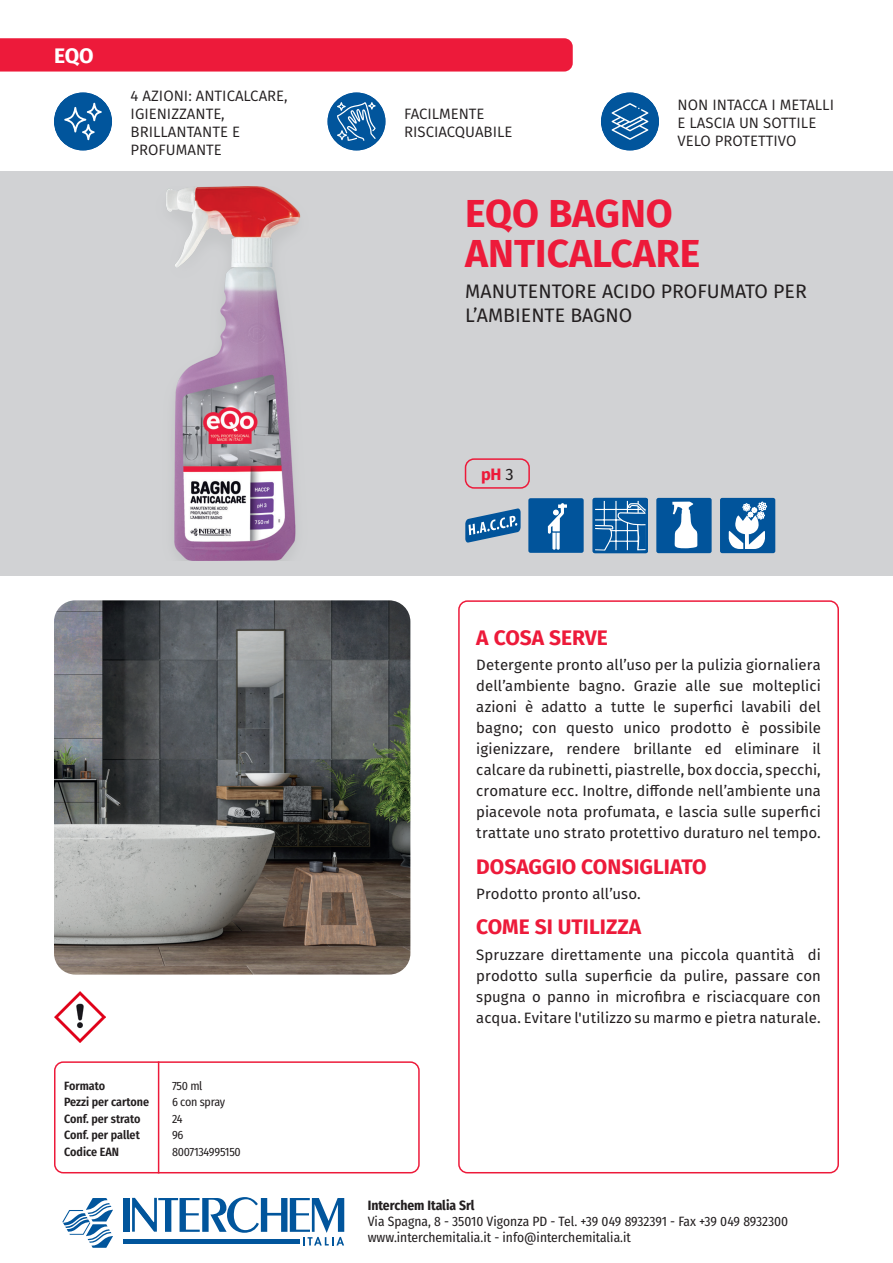
<style>
.page{position:relative;width:893px;height:1263px;background:#fff}
.page>*{position:absolute;margin:0;border:0;box-sizing:border-box;transform-origin:0 0}
.t1{font:700 39px/40.5px "Fira Sans";color:#ed1a3a}
.t2{font:700 21px "Fira Sans";color:#ed1a3a}
.t3{font:700 21px "Fira Sans";color:#fff}
.t4{font:19.5px/24px "Fira Sans";color:#231f20}
.t5{font:700 16.5px "Fira Sans";color:#ed1a3a}
.t6{font:15px/21px "Fira Sans";letter-spacing:.005em;color:#231f20;text-align:justify}
.t7{font:15px/18px "Fira Sans";color:#231f20}
.t8{font:13.5px/16.2px "Fira Sans Condensed";color:#231f20}
.t9{font:700 13.5px "Fira Sans Condensed";color:#231f20}
.t10{font:600 12px/16.5px "Fira Sans Condensed";color:#231f20}
.t11{font:12px/16.5px "Fira Sans Condensed";letter-spacing:-.02em;color:#231f20}
.s1{font-weight:400;color:#231f20}
</style>
<div class="page">
<div style="left:0;top:171px;width:893px;height:404px;background:#d1d2d4"></div>
<div style="left:458px;top:600px;width:381px;height:573px;border:2px solid #ed1a3a;border-radius:9px"></div>
<div style="left:0;top:38px;width:573px;height:34px;background:#ed1a3a"></div>
<div style="left:54px;top:1061px;width:366px;height:112px;border:2px solid #ed1a3a;border-radius:9px"></div>
<hr style="left:158px;top:1061px;width:1px;height:112px;background:#ed1a3a">
<img style="left:54px;top:991px;width:51px;height:51px">
<div style="left:465px;top:458px;width:65px;height:31px;border:2px solid #ed1a3a;border-radius:9px"></div>
<img style="left:166px;top:186px;width:135px;height:374px">
<svg style="left:465px;top:508px;width:56px;height:35px"></svg>
<div style="left:530px;top:499px;width:52px;height:53px;background:#01549b"></div>
<div style="left:528px;top:498px;width:56px;height:55px;border:2px solid #01549b"></div>
<svg style="left:548px;top:503px;width:19px;height:47px"></svg>
<div style="left:594px;top:499px;width:53px;height:53px;background:#01549b"></div>
<hr style="left:604px;top:501px;width:1px;height:49px;background:#fff">
<hr style="left:615px;top:501px;width:2px;height:49px;background:#fff">
<hr style="left:627px;top:501px;width:1px;height:49px;background:#fff">
<hr style="left:638px;top:501px;width:1px;height:49px;background:#fff">
<svg style="left:596px;top:503px;width:49px;height:47px"></svg>
<div style="left:593px;top:498px;width:55px;height:55px;border:2px solid #01549b"></div>
<div style="left:658px;top:499px;width:52px;height:53px;background:#01549b"></div>
<div style="left:656px;top:498px;width:56px;height:55px;border:2px solid #01549b"></div>
<svg style="left:672px;top:502px;width:26px;height:46px"></svg>
<div style="left:721px;top:499px;width:53px;height:53px;background:#01549b"></div>
<div style="left:720px;top:498px;width:55px;height:55px;border:2px solid #01549b"></div>
<svg style="left:729px;top:502px;width:38px;height:47px"></svg>
<img style="left:54px;top:600px;width:356px;height:374px">
<div style="left:54px;top:92px;width:58px;height:58px;background:#01559c;border-radius:50%"></div>
<svg style="left:64px;top:103px;width:38px;height:37px"></svg>
<div style="left:601px;top:92px;width:58px;height:58px;background:#01559c;border-radius:50%"></div>
<svg style="left:612px;top:103px;width:36px;height:37px"></svg>
<div style="left:327px;top:92px;width:58px;height:58px;background:#01559c;border-radius:50%"></div>
<svg style="left:337px;top:102px;width:39px;height:39px"></svg>
<div style="left:123px;top:1239px;width:176px;height:5px;background:#01559c"></div>
<div style="left:123px;top:1198px;width:6px;height:34px;background:#01559c"></div>
<svg style="left:62px;top:1198px;width:51px;height:50px"></svg>
<svg style="left:132px;top:1197px;width:212px;height:48px"></svg>
<h2 class="t3" style="left:54px;top:38px;width:41px">EQO</h2>
<p class="t7" style="left:131px;top:87px;width:159px">4 AZIONI: ANTICALCARE,<br>IGIENIZZANTE,<br>BRILLANTANTE E<br>PROFUMANTE</p>
<p class="t7" style="left:678px;top:96px;width:158px">NON INTACCA I METALLI<br>E LASCIA UN SOTTILE<br>VELO PROTETTIVO</p>
<p class="t7" style="left:404px;top:105px;width:110px">FACILMENTE<br>RISCIACQUABILE</p>
<h1 class="t1" style="left:465px;top:190px;width:237px">EQO BAGNO<br>ANTICALCARE</h1>
<h3 class="t4" style="left:465px;top:278px;width:343px">MANUTENTORE ACIDO PROFUMATO PER<br>L’AMBIENTE BAGNO</h3>
<p class="t5" style="left:481px;top:460px;width:34px">pH <span class="s1">3</span></p>
<h2 class="t2" style="left:476px;top:620px;width:133px">A COSA SERVE</h2>
<p class="t6" style="left:476px;top:654px;width:346px">Detergente pronto all’uso per la pulizia giornaliera dell’ambiente bagno. Grazie alle sue molteplici azioni è adatto a tutte le superfici lavabili del bagno; con questo unico prodotto è possibile igienizzare, rendere brillante ed eliminare il calcare da rubinetti, piastrelle, box doccia, specchi, cromature ecc. Inoltre, diffonde nell’ambiente una piacevole nota profumata, e lascia sulle superfici trattate uno strato protettivo duraturo nel tempo.</p>
<h2 class="t2" style="left:476px;top:848px;width:232px">DOSAGGIO CONSIGLIATO</h2>
<p class="t6" style="left:476px;top:883px;width:166px">Prodotto pronto all’uso.</p>
<h2 class="t2" style="left:476px;top:909px;width:166px">COME SI UTILIZZA</h2>
<p class="t6" style="left:476px;top:943px;width:346px">Spruzzare direttamente una piccola quantità di prodotto sulla superficie da pulire, passare con spugna o panno in microfibra e risciacquare con acqua. Evitare l'utilizzo su marmo e pietra naturale.</p>
<p class="t10" style="left:64px;top:1076px;width:87px">Formato<br>Pezzi per cartone<br>Conf. per strato<br>Conf. per pallet<br>Codice EAN</p>
<p class="t11" style="left:172px;top:1077px;width:70px">750 ml<br>6 con spray<br>24<br>96<br>8007134995150</p>
<p class="t9" style="left:368px;top:1194px;width:108px">Interchem Italia Srl</p>
<p class="t8" style="left:368px;top:1213px;width:422px">Via Spagna, 8 - 35010 Vigonza PD - Tel. +39 049 8932391 - Fax +39 049 8932300 www.interchemitalia.it - info@interchemitalia.it</p>
<p class="t6" style="left:439px;top:1214px;width:16px">10</p>
</div>
